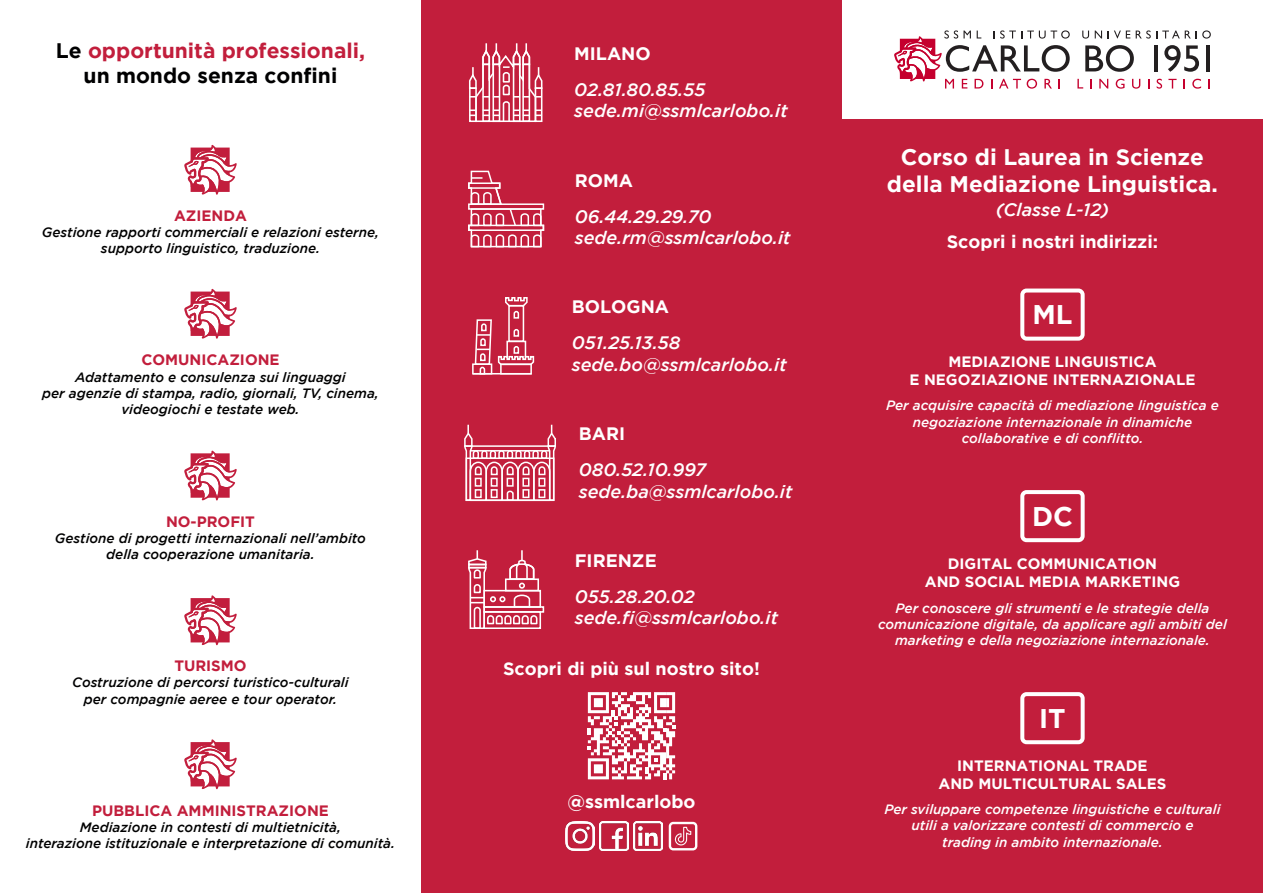
<style>
.page{position:relative;width:1263px;height:893px;background:#fff}
.page>*{position:absolute;margin:0;border:0;box-sizing:border-box;transform-origin:0 0}
.t1{font:700 27px "Gotham";color:#fff}
.t2{font:700 22.5px/27px "Gotham";color:#fff;text-align:center}
.t3{font:700 21px "Gotham";color:#c21e3c}
.t4{font:700 21px "Gotham";color:#000001}
.t5{font:italic 500 18px "Gotham";color:#fff}
.t6{font:700 18px "Gotham";color:#fff}
.t7{font:700 15px "Gotham";color:#fff}
.t8{font:700 15px "Gotham";color:#c21e3c}
.t9{font:italic 500 13.5px "Gotham";color:#000001}
.t10{font:italic 500 13.5px/16.2px "Gotham";color:#fff;text-align:center}
.s1{color:#000001}
</style>
<div class="page">
<div style="left:842px;top:119px;width:421px;height:774px;background:#c21e3c"></div>
<svg style="left:1082px;top:31px;width:7px;height:8px"></svg>
<svg style="left:1095px;top:31px;width:7px;height:7px"></svg>
<svg style="left:1108px;top:31px;width:22px;height:8px"></svg>
<svg style="left:1136px;top:30px;width:75px;height:9px"></svg>
<svg style="left:1085px;top:45px;width:49px;height:27px"></svg>
<hr style="left:1154px;top:45px;width:4px;height:26px;background:#231f20">
<svg style="left:1164px;top:45px;width:35px;height:27px"></svg>
<hr style="left:1206px;top:45px;width:4px;height:26px;background:#231f20">
<svg style="left:1077px;top:79px;width:6px;height:10px"></svg>
<svg style="left:1099px;top:79px;width:9px;height:10px"></svg>
<svg style="left:1116px;top:79px;width:8px;height:10px"></svg>
<svg style="left:1132px;top:79px;width:8px;height:10px"></svg>
<svg style="left:1157px;top:79px;width:5px;height:10px"></svg>
<svg style="left:1168px;top:79px;width:8px;height:10px"></svg>
<svg style="left:1183px;top:79px;width:2px;height:10px"></svg>
<svg style="left:1192px;top:79px;width:9px;height:10px"></svg>
<svg style="left:1208px;top:79px;width:2px;height:10px"></svg>
<svg style="left:894px;top:30px;width:176px;height:59px"></svg>
<div style="left:1020px;top:692px;width:65px;height:52px;border:4px solid #fff;border-radius:4px"></div>
<div style="left:1020px;top:490px;width:65px;height:52px;border:4px solid #fff;border-radius:4px"></div>
<div style="left:1020px;top:289px;width:65px;height:52px;border:4px solid #fff;border-radius:4px"></div>
<div style="left:421px;top:0;width:421px;height:893px;background:#c21e3c"></div>
<div style="left:472px;top:363px;width:20px;height:11px;border:2px solid #fff"></div>
<hr style="left:473px;top:373px;width:59px;height:1px;background:#fff">
<svg style="left:474px;top:297px;width:61px;height:78px"></svg>
<svg style="left:464px;top:425px;width:92px;height:76px"></svg>
<div style="left:505px;top:578px;width:34px;height:13px;border:2px solid #fff"></div>
<div style="left:483px;top:590px;width:58px;height:18px;border:2px solid #fff"></div>
<div style="left:483px;top:611px;width:58px;height:18px;border:2px solid #fff"></div>
<svg style="left:468px;top:550px;width:70px;height:79px"></svg>
<div style="left:483px;top:606px;width:61px;height:7px;border:2px solid #fff"></div>
<svg style="left:469px;top:43px;width:73px;height:79px"></svg>
<svg style="left:468px;top:171px;width:76px;height:76px"></svg>
<img style="left:566px;top:822px;width:28px;height:28px">
<img style="left:599px;top:822px;width:29px;height:28px">
<img style="left:634px;top:822px;width:28px;height:28px">
<svg style="left:674px;top:827px;width:17px;height:18px"></svg>
<div style="left:669px;top:822px;width:28px;height:28px;border:2px solid #fff;border-radius:3px"></div>
<svg style="left:588px;top:692px;width:87px;height:87px"></svg>
<svg style="left:184px;top:145px;width:53px;height:50px"></svg>
<svg style="left:184px;top:289px;width:53px;height:50px"></svg>
<svg style="left:184px;top:451px;width:53px;height:49px"></svg>
<svg style="left:184px;top:595px;width:53px;height:50px"></svg>
<svg style="left:184px;top:739px;width:53px;height:50px"></svg>
<p class="t3" style="left:56px;top:38px;width:311px"><span class="s1">Le</span> opportunità professionali,</p>
<p class="t4" style="left:84px;top:63px;width:255px">un mondo senza confini</p>
<p class="t8" style="left:174px;top:207px;width:74px">AZIENDA</p>
<p class="t9" style="left:42px;top:224px;width:339px">Gestione rapporti commerciali e relazioni esterne,</p>
<p class="t9" style="left:101px;top:241px;width:221px">supporto linguistico, traduzione.</p>
<p class="t8" style="left:141px;top:351px;width:140px">COMUNICAZIONE</p>
<p class="t9" style="left:75px;top:369px;width:272px">Adattamento e consulenza sui linguaggi</p>
<p class="t9" style="left:42px;top:385px;width:338px">per agenzie di stampa, radio, giornali, TV, cinema,</p>
<p class="t9" style="left:121px;top:402px;width:180px">videogiochi e testate web.</p>
<p class="t8" style="left:166px;top:513px;width:90px">NO-PROFIT</p>
<p class="t9" style="left:55px;top:531px;width:313px">Gestione di progetti internazionali nell’ambito</p>
<p class="t9" style="left:106px;top:547px;width:210px">della cooperazione umanitaria.</p>
<p class="t8" style="left:174px;top:657px;width:74px">TURISMO</p>
<p class="t9" style="left:72px;top:675px;width:278px">Costruzione di percorsi turistico-culturali</p>
<p class="t9" style="left:84px;top:691px;width:255px">per compagnie aeree e tour operator.</p>
<p class="t8" style="left:92px;top:802px;width:238px">PUBBLICA AMMINISTRAZIONE</p>
<p class="t9" style="left:80px;top:820px;width:263px">Mediazione in contesti di multietnicità,</p>
<p class="t9" style="left:26px;top:836px;width:371px">interazione istituzionale e interpretazione di comunità.</p>
<p class="t6" style="left:574px;top:43px;width:78px">MILANO</p>
<p class="t5" style="left:574px;top:79px;width:133px">02.81.80.85.55</p>
<p class="t5" style="left:574px;top:101px;width:215px">sede.mi@ssmlcarlobo.it</p>
<p class="t6" style="left:575px;top:170px;width:60px">ROMA</p>
<p class="t5" style="left:575px;top:206px;width:138px">06.44.29.29.70</p>
<p class="t5" style="left:575px;top:228px;width:217px">sede.rm@ssmlcarlobo.it</p>
<p class="t6" style="left:572px;top:297px;width:99px">BOLOGNA</p>
<p class="t5" style="left:572px;top:333px;width:110px">051.25.13.58</p>
<p class="t5" style="left:572px;top:354px;width:216px">sede.bo@ssmlcarlobo.it</p>
<p class="t6" style="left:579px;top:423px;width:48px">BARI</p>
<p class="t5" style="left:579px;top:459px;width:129px">080.52.10.997</p>
<p class="t5" style="left:579px;top:481px;width:215px">sede.ba@ssmlcarlobo.it</p>
<p class="t6" style="left:575px;top:550px;width:83px">FIRENZE</p>
<p class="t5" style="left:575px;top:586px;width:121px">055.28.20.02</p>
<p class="t5" style="left:575px;top:608px;width:205px">sede.fi@ssmlcarlobo.it</p>
<p class="t6" style="left:503px;top:658px;width:258px">Scopri di più sul nostro sito!</p>
<p class="t6" style="left:567px;top:791px;width:130px">@ssmlcarlobo</p>
<p class="t2" style="left:887px;top:143px;width:332px">Corso di Laurea in Scienze della Mediazione Linguistica.</p>
<p class="t5" style="left:996px;top:200px;width:115px">(Classe L-12)</p>
<p class="t6" style="left:947px;top:231px;width:213px">Scopri i nostri indirizzi:</p>
<p class="t1" style="left:1032px;top:299px;width:42px">ML</p>
<p class="t7" style="left:948px;top:353px;width:210px">MEDIAZIONE LINGUISTICA</p>
<p class="t7" style="left:909px;top:371px;width:287px">E NEGOZIAZIONE INTERNAZIONALE</p>
<p class="t10" style="left:886px;top:397px;width:334px">Per acquisire capacità di mediazione linguistica e negoziazione internazionale in dinamiche</p>
<p class="t10" style="left:962px;top:430px;width:183px">collaborative e di conflitto.</p>
<p class="t1" style="left:1032px;top:501px;width:42px">DC</p>
<p class="t7" style="left:948px;top:555px;width:211px">DIGITAL COMMUNICATION</p>
<p class="t7" style="left:925px;top:573px;width:257px">AND SOCIAL MEDIA MARKETING</p>
<p class="t10" style="left:878px;top:600px;width:350px">Per conoscere gli strumenti e le strategie della comunicazione digitale, da applicare agli ambiti del marketing e della negoziazione internazionale.</p>
<p class="t1" style="left:1039px;top:703px;width:28px">IT</p>
<p class="t7" style="left:957px;top:757px;width:192px">INTERNATIONAL TRADE</p>
<p class="t7" style="left:938px;top:775px;width:229px">AND MULTICULTURAL SALES</p>
<p class="t10" style="left:884px;top:801px;width:338px">Per sviluppare competenze linguistiche e culturali</p>
<p class="t10" style="left:911px;top:817px;width:283px">utili a valorizzare contesti di commercio e</p>
<p class="t10" style="left:942px;top:834px;width:222px">trading in ambito internazionale.</p>
</div>
